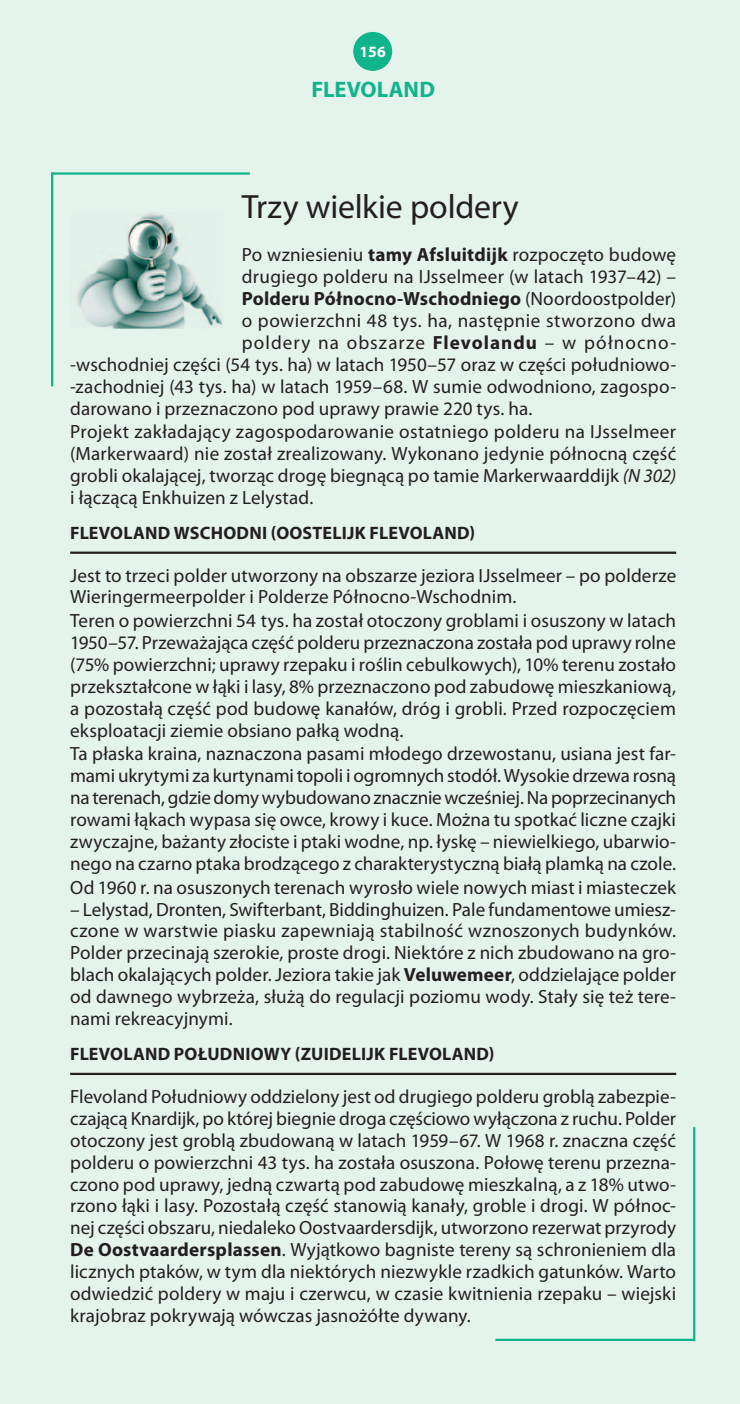
<style>
.page{position:relative;width:740px;height:1404px;background:#fff}
.page>*{position:absolute;margin:0;border:0;box-sizing:border-box;transform-origin:0 0}
.t1{font:33.75px "Myriad Pro";letter-spacing:-.005em;color:#231f20}
.t2{font:700 22.5px "Myriad Pro";letter-spacing:.005em;color:#0fb48b}
.t3{font:19.12px/21.8px "Myriad Pro";letter-spacing:.005em;color:#231f20;text-align:justify}
.t4{font:700 19.12px "Myriad Pro";letter-spacing:.01em;color:#231f20}
.t5{font:19.12px "Myriad Pro";letter-spacing:.025em;color:#231f20}
.t6{font:19.12px "Myriad Pro";letter-spacing:.055em;color:#231f20}
.t7{font:700 18px "Myriad Pro";letter-spacing:.015em;color:#231f20}
.t8{font:700 15.75px "Myriad Pro";color:#fff}
.s1{font-weight:700}
.s2{font-weight:400}
.s3{font-style:italic}
</style>
<div class="page">
<div style="left:0;top:0;width:740px;height:1403px;background:#e5f3ed"></div>
<div style="left:353px;top:32px;width:39px;height:39px;background:#0fb48b;border-radius:50%"></div>
<hr style="left:70px;top:551px;width:606px;height:2px;background:#231f20">
<hr style="left:70px;top:1072px;width:606px;height:2px;background:#231f20">
<hr style="left:51px;top:172px;width:2px;height:214px;background:#0fb48b">
<hr style="left:52px;top:172px;width:198px;height:3px;background:#0fb48b">
<hr style="left:693px;top:1126px;width:2px;height:214px;background:#0fb48b">
<hr style="left:495px;top:1338px;width:198px;height:2px;background:#0fb48b">
<img style="left:77px;top:212px;width:146px;height:116px">
<p class="t8" style="left:359px;top:42px;width:28px">156</p>
<p class="t2" style="left:311px;top:75px;width:125px">flevoland</p>
<h1 class="t1" style="left:242px;top:186px;width:278px">Trzy wielkie poldery</h1>
<p class="t3" style="left:242px;top:243px;width:436px">Po wzniesieniu <span class="s1">tamy afsluitdijk</span> rozpoczęto budowę</p>
<p class="t3" style="left:242px;top:265px;width:436px">drugiego polderu na IJsselmeer (w latach 1937–42) –</p>
<p class="t4" style="left:242px;top:286px;width:436px">Polderu Północno-Wschodniego <span class="s2">(Noordoostpolder)</span></p>
<p class="t5" style="left:242px;top:308px;width:436px">o powierzchni 48 tys. ha, następnie stworzono dwa</p>
<p class="t6" style="left:242px;top:330px;width:436px">poldery na obszarze <span class="s1">flevolandu</span> – w północno-</p>
<p class="t3" style="left:70px;top:353px;width:607px">-wschodniej części (54 tys. ha) w latach 1950–57 oraz w części południowo-</p>
<p class="t3" style="left:70px;top:375px;width:607px">-zachodniej (43 tys. ha) w latach 1959–68. W sumie odwodniono, zagospo-</p>
<p class="t3" style="left:70px;top:397px;width:464px">darowano i przeznaczono pod uprawy prawie 220 tys. ha.</p>
<p class="t3" style="left:70px;top:420px;width:607px">Projekt zakładający zagospodarowanie ostatniego polderu na IJsselmeer</p>
<p class="t3" style="left:70px;top:442px;width:607px">(Markerwaard) nie został zrealizowany. Wykonano jedynie północną część</p>
<p class="t3" style="left:70px;top:464px;width:607px">grobli okalającej, tworząc drogę biegnącą po tamie Markerwaarddijk <span class="s3">(N 302)</span></p>
<p class="t3" style="left:70px;top:486px;width:245px">i łączącą Enkhuizen z Lelystad.</p>
<p class="t7" style="left:70px;top:521px;width:406px">flevoland Wschodni (oostelijk flevoland)</p>
<p class="t3" style="left:70px;top:563px;width:607px;text-align:left">Jest to trzeci polder utworzony na obszarze jeziora IJsselmeer – po polderze Wieringermeerpolder i Polderze Północno-Wschodnim.<br>Teren o powierzchni 54 tys. ha został otoczony groblami i osuszony w latach 1950–57. Przeważająca część polderu przeznaczona została pod uprawy rolne (75% powierzchni; uprawy rzepaku i roślin cebulkowych), 10% terenu zostało przekształcone w łąki i lasy, 8% przeznaczono pod zabudowę mieszkaniową, a pozostałą część pod budowę kanałów, dróg i grobli. Przed rozpoczęciem eksploatacji ziemie obsiano pałką wodną.<br>Ta płaska kraina, naznaczona pasami młodego drzewostanu, usiana jest far&shy;mami ukrytymi za kurtynami topoli i ogromnych stodół. Wysokie drzewa rosną na terenach, gdzie domy wybudowano znacznie wcześniej. Na poprzecinanych rowami łąkach wypasa się owce, krowy i kuce. Można tu spotkać liczne czajki zwyczajne, bażanty złociste i ptaki wodne, np. łyskę – niewielkiego, ubarwio&shy;nego na czarno ptaka brodzącego z charakterystyczną białą plamką na czole.<br>Od 1960 r. na osuszonych terenach wyrosło wiele nowych miast i miasteczek</p>
<p class="t3" style="left:70px;top:897px;width:607px">– Lelystad, Dronten, Swifterbant, Biddinghuizen. Pale fundamentowe umiesz&shy;czone w warstwie piasku zapewniają stabilność wznoszonych budynków.<br>Polder przecinają szerokie, proste drogi. Niektóre z nich zbudowano na gro&shy;blach okalających polder. Jeziora takie jak <span class="s1">veluwemeer</span>, oddzielające polder od dawnego wybrzeża, służą do regulacji poziomu wody. Stały się też tere&shy;nami rekreacyjnymi.</p>
<p class="t7" style="left:70px;top:1042px;width:426px">flevoland PołudnioWy (Zuidelijk flevoland)</p>
<p class="t3" style="left:70px;top:1084px;width:607px">Flevoland Południowy oddzielony jest od drugiego polderu groblą zabezpie&shy;czającą Knardijk, po której biegnie droga częściowo wyłączona z ruchu. Polder otoczony jest groblą zbudowaną w latach 1959–67. W 1968 r. znaczna część polderu o powierzchni 43 tys. ha została osuszona. Połowę terenu przezna&shy;czono pod uprawy, jedną czwartą pod zabudowę mieszkalną, a z 18% utwo&shy;rzono łąki i lasy. Pozostałą część stanowią kanały, groble i drogi. W północ&shy;nej części obszaru, niedaleko Oostvaardersdijk, utworzono rezerwat przyrody <span class="s1">de oostvaardersplassen</span>. Wyjątkowo bagniste tereny są schronieniem dla licznych ptaków, w tym dla niektórych niezwykle rzadkich gatunków. Warto odwiedzić poldery w maju i czerwcu, w czasie kwitnienia rzepaku – wiejski krajobraz pokrywają wówczas jasnożółte dywany.</p>
</div>
